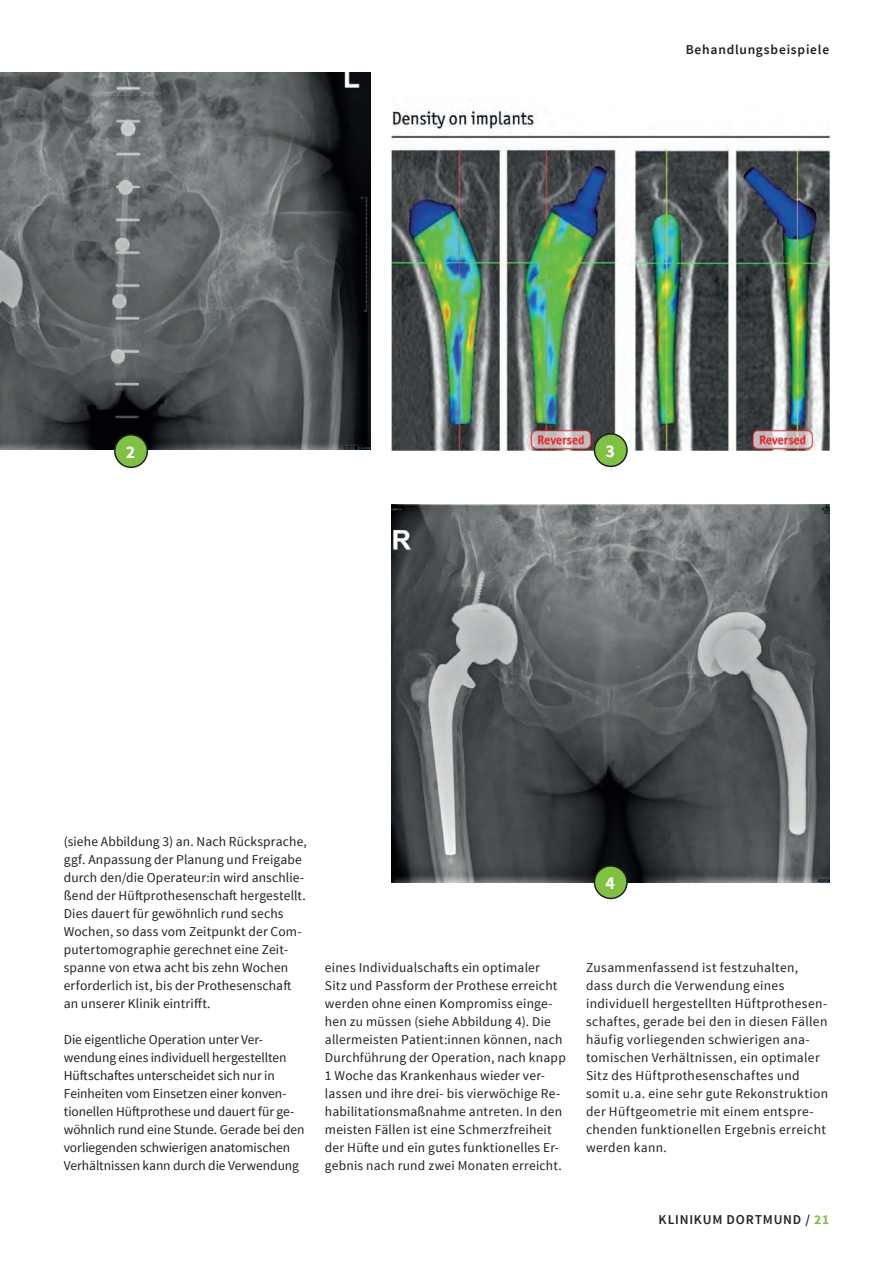
<style>
.page{position:relative;width:893px;height:1263px;background:#fff}
.page>*{position:absolute;margin:0;border:0;box-sizing:border-box;transform-origin:0 0}
.t1{font:700 18px "Source Sans Pro";color:#fff}
.t2{font:13.5px/18px "Source Sans Pro";letter-spacing:.015em;color:#231f20}
.t3{font:13.5px/18px "Source Sans Pro";letter-spacing:-.005em;color:#231f20}
.t4{font:600 13.5px "Source Sans Pro";letter-spacing:.055em;color:#231f20}
.s1{font-weight:700;color:#7fc241}
</style>
<div class="page">
<img style="left:0;top:72px;width:370px;height:378px">
<img style="left:392px;top:108px;width:437px;height:342px">
<img style="left:392px;top:504px;width:437px;height:378px">
<div style="left:115px;top:435px;width:32px;height:32px;background:#7fc241;border-radius:50%"></div>
<div style="left:114px;top:434px;width:34px;height:34px;border:2px solid #231f20;border-radius:50%"></div>
<div style="left:594px;top:434px;width:33px;height:32px;background:#7fc241;border-radius:50%"></div>
<div style="left:594px;top:433px;width:34px;height:34px;border:2px solid #231f20;border-radius:50%"></div>
<div style="left:594px;top:866px;width:33px;height:32px;background:#7fc241;border-radius:50%"></div>
<div style="left:594px;top:865px;width:34px;height:34px;border:2px solid #231f20;border-radius:50%"></div>
<p class="t4" style="left:686px;top:41px;width:145px">Behandlungsbeispiele</p>
<h1 class="t1" style="left:126px;top:440px;width:11px">2</h1>
<h1 class="t1" style="left:605px;top:439px;width:11px">3</h1>
<p class="t2" style="left:64px;top:833px;width:245px">(siehe Abbildung 3) an. Nach Rücksprache, ggf. Anpassung der Planung und Freigabe durch den/die Operateur:in wird anschlie&shy;ßend der Hüftprothesenschaft hergestellt.<br>Dies dauert für gewöhnlich rund sechs Wochen, so dass vom Zeitpunkt der Com&shy;putertomographie gerechnet eine Zeit&shy;spanne von etwa acht bis zehn Wochen erforderlich ist, bis der Prothesenschaft an unserer Klinik eintrifft.</p>
<p class="t3" style="left:64px;top:1031px;width:242px">Die eigentliche Operation unter Ver&shy;wendung eines individuell hergestellten Hüftschaftes unterscheidet sich nur in Feinheiten vom Einsetzen einer konven&shy;tionellen Hüftprothese und dauert für ge&shy;wöhnlich rund eine Stunde. Gerade bei den vorliegenden schwierigen anatomischen Verhältnissen kann durch die Verwendung</p>
<h1 class="t1" style="left:605px;top:871px;width:11px">4</h1>
<p class="t2" style="left:325px;top:959px;width:242px">eines Individualschafts ein optimaler<br>Sitz und Passform der Prothese erreicht werden ohne einen Kompromiss einge&shy;hen zu müssen (siehe Abbildung 4). Die allermeisten Patient:innen können, nach Durchführung der Operation, nach knapp 1 Woche das Krankenhaus wieder ver&shy;lassen und ihre drei- bis vierwöchige Re&shy;habilitationsmaßnahme antreten. In den meisten Fällen ist eine Schmerzfreiheit der Hüfte und ein gutes funktionelles Er&shy;gebnis nach rund zwei Monaten erreicht.</p>
<p class="t2" style="left:586px;top:959px;width:243px">Zusammenfassend ist festzuhalten, dass durch die Verwendung eines individuell hergestellten Hüftprothesen&shy;schaftes, gerade bei den in diesen Fällen häufig vorliegenden schwierigen ana&shy;tomischen Verhältnissen, ein optimaler Sitz des Hüftprothesenschaftes und somit u.a. eine sehr gute Rekonstruktion der Hüftgeometrie mit einem entspre&shy;chenden funktionellen Ergebnis erreicht werden kann.</p>
<p class="t4" style="left:659px;top:1211px;width:172px">KLINIKUM DORTMUND / <span class="s1">21</span></p>
</div>
